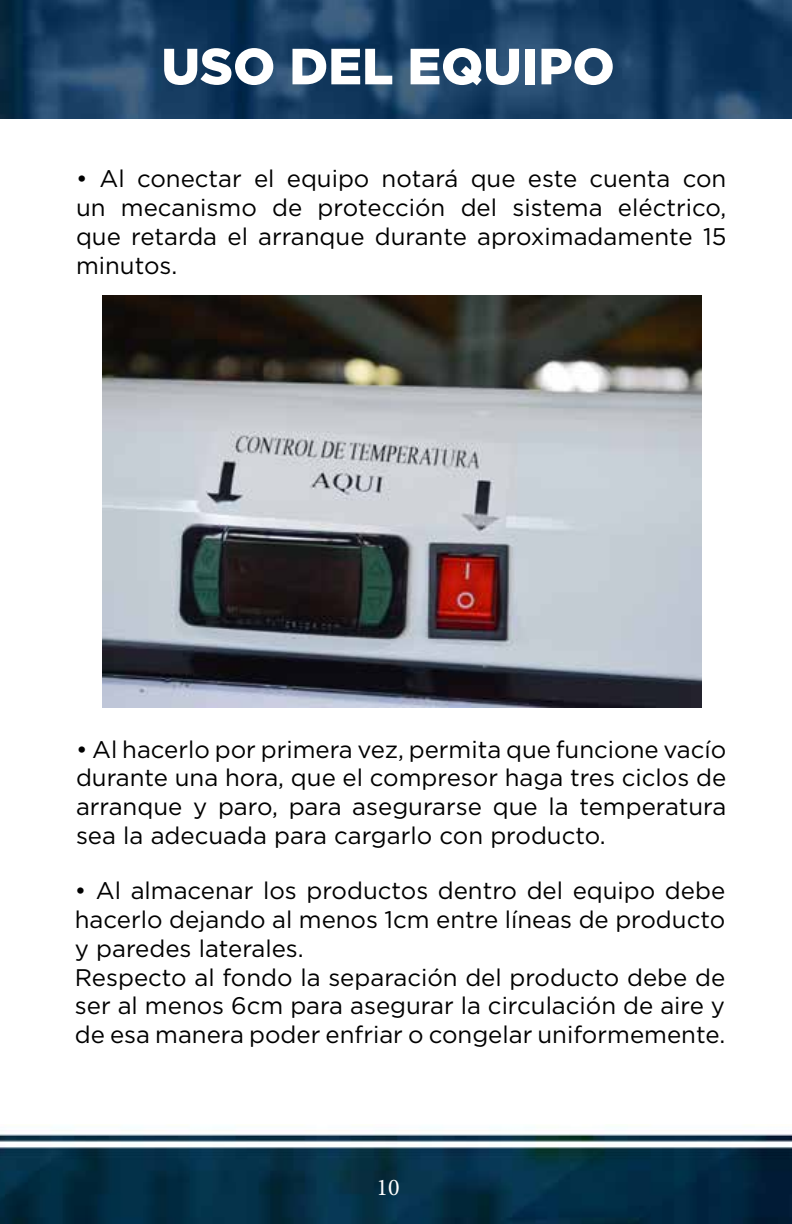
<style>
.page{position:relative;width:792px;height:1224px;background:#fff}
.page>*{position:absolute;margin:0;border:0;box-sizing:border-box;transform-origin:0 0}
.t1{font:900 50.8px "Gotham";color:#fff}
.t2{font:24px/28.8px "Gotham";color:#000;text-align:justify}
.t3{font:24px "Minion Pro";color:#fff}
</style>
<div class="page">
<img style="left:0;top:1134px;width:792px;height:90px">
<img style="left:0;top:0;width:792px;height:118px">
<img style="left:102px;top:295px;width:600px;height:412px">
<h1 class="t1" style="left:161px;top:31px;width:455px">USO DEL EQUIPO</h1>
<p class="t2" style="left:76px;top:164px;width:652px">• Al conectar el equipo notará que este cuenta con un mecanismo de protección del sistema eléctrico, que retarda el arranque durante aproximadamente 15 minutos.</p>
<p class="t2" style="left:76px;top:734px;width:652px">• Al hacerlo por primera vez, permita que funcione vacío durante una hora, que el compresor haga tres ciclos de arranque y paro, para asegurarse que la temperatura sea la adecuada para cargarlo con producto.</p>
<p class="t2" style="left:75px;top:876px;width:652px;text-align:left">• Al almacenar los productos dentro del equipo debe hacerlo dejando al menos 1cm entre líneas de producto y paredes laterales.<br>Respecto al fondo la separación del producto debe de ser al menos 6cm para asegurar la circulación de aire y de esa manera poder enfriar o congelar uniformemente.</p>
<p class="t3" style="left:377px;top:1171px;width:25px">10</p>
</div>
